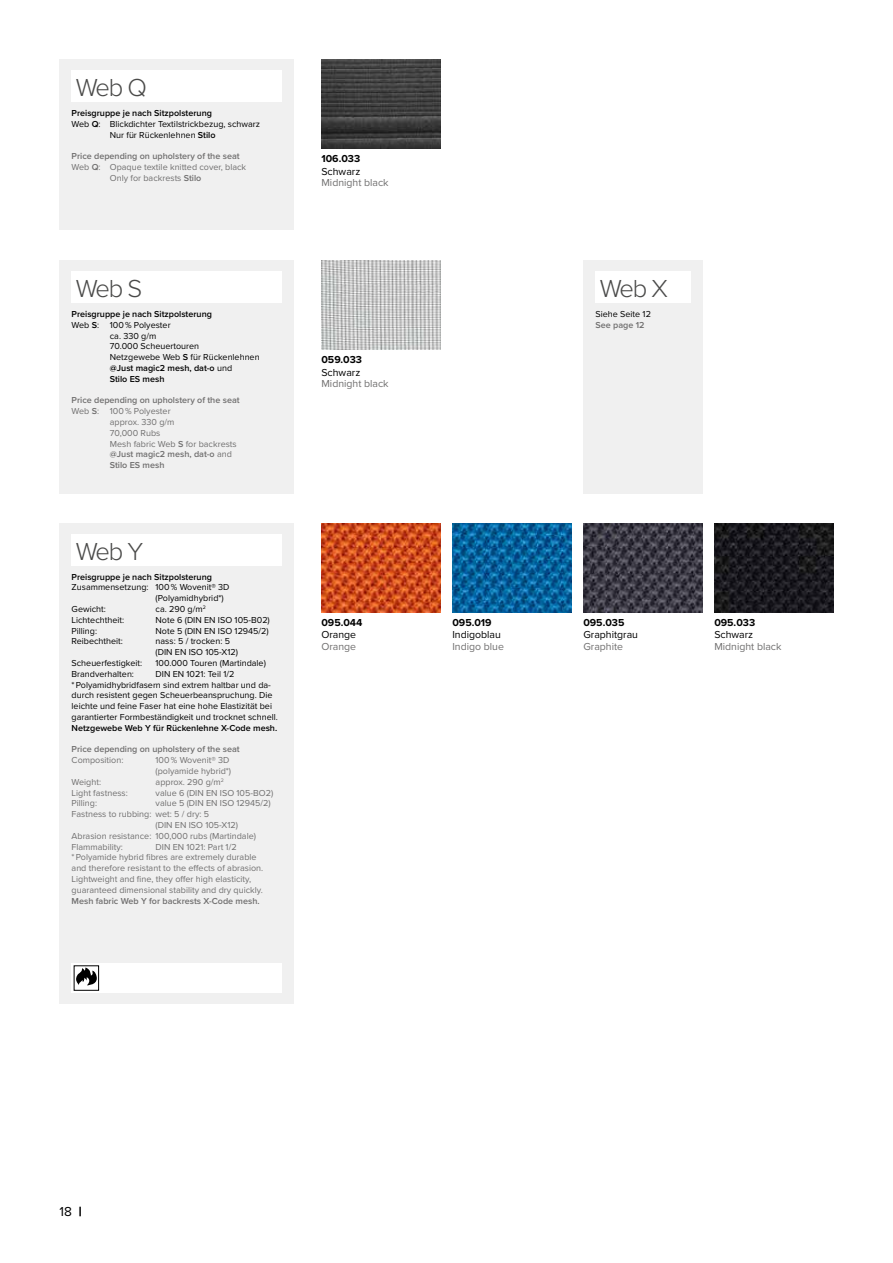
<style>
.page{position:relative;width:893px;height:1263px;background:#fff}
.page>*{position:absolute;margin:0;border:0;box-sizing:border-box;transform-origin:0 0}
.t1{font:300 25.5px "Proxima Nova";letter-spacing:-.07em;color:#4a4a49}
.t2{font:13.5px "Proxima Nova";color:#000}
.t3{font:10.5px "Proxima Nova";color:#706f6f}
.t4{font:10.5px "Proxima Nova";color:#000}
.t5{font:700 10.5px "Proxima Nova";color:#000}
.t6{font:9px/10.8px "Proxima Nova";color:#000}
.t7{font:9px/10.8px "Proxima Nova";color:#706f6f}
.t8{font:600 9px "Proxima Nova";color:#706f6f}
.t9{font:600 9px "Proxima Nova";color:#000}
.s1{font-weight:600}
.s2{font-weight:400}
.s3{font-weight:900}
</style>
<div class="page">
<img style="left:321px;top:523px;width:120px;height:89px">
<img style="left:452px;top:523px;width:119px;height:89px">
<img style="left:583px;top:523px;width:119px;height:89px">
<img style="left:714px;top:523px;width:119px;height:89px">
<img style="left:321px;top:60px;width:120px;height:89px">
<img style="left:321px;top:260px;width:120px;height:90px">
<div style="left:60px;top:523px;width:234px;height:480px;background:#f0f0f0"></div>
<div style="left:72px;top:963px;width:210px;height:30px;background:#fff"></div>
<svg style="left:76px;top:967px;width:21px;height:18px"></svg>
<div style="left:72px;top:534px;width:210px;height:32px;background:#fff"></div>
<div style="left:60px;top:60px;width:234px;height:170px;background:#f0f0f0"></div>
<div style="left:72px;top:70px;width:210px;height:32px;background:#fff"></div>
<div style="left:583px;top:260px;width:119px;height:234px;background:#f0f0f0"></div>
<div style="left:595px;top:271px;width:96px;height:32px;background:#fff"></div>
<div style="left:60px;top:260px;width:234px;height:234px;background:#f0f0f0"></div>
<div style="left:72px;top:271px;width:210px;height:32px;background:#fff"></div>
<h1 class="t1" style="left:76px;top:69px;width:73px">Web Q</h1>
<p class="t9" style="left:72px;top:106px;width:142px">Preisgruppe je nach Sitzpolsterung</p>
<p class="t6" style="left:72px;top:118px;width:190px">Web <span class="s1">Q</span>: Blickdichter Textilstrickbezug, schwarz</p>
<p class="t6" style="left:110px;top:129px;width:107px">Nur für Rückenlehnen <span class="s1">Stilo</span></p>
<p class="t8" style="left:72px;top:150px;width:170px">Price depending on upholstery of the seat</p>
<p class="t7" style="left:72px;top:161px;width:176px">Web <span class="s1">Q</span>: Opaque textile knitted cover, black</p>
<p class="t7" style="left:110px;top:172px;width:93px">Only for backrests <span class="s1">Stilo</span></p>
<h1 class="t1" style="left:76px;top:270px;width:68px">Web S</h1>
<p class="t9" style="left:72px;top:307px;width:142px">Preisgruppe je nach Sitzpolsterung</p>
<p class="t6" style="left:72px;top:319px;width:101px">Web <span class="s1">S</span>: 100 % Polyester</p>
<p class="t6" style="left:110px;top:330px;width:48px">ca. 330 g/m</p>
<p class="t6" style="left:110px;top:341px;width:91px">70.000 Scheuertouren</p>
<p class="t6" style="left:110px;top:351px;width:151px">Netzgewebe Web <span class="s1">S</span> für Rückenlehnen</p>
<p class="t9" style="left:110px;top:361px;width:124px">@Just magic2 mesh, dat-o <span class="s2">und</span></p>
<p class="t9" style="left:110px;top:372px;width:56px">Stilo ES mesh</p>
<p class="t8" style="left:72px;top:394px;width:170px">Price depending on upholstery of the seat</p>
<p class="t7" style="left:72px;top:405px;width:101px">Web <span class="s1">S</span>: 100 % Polyester</p>
<p class="t7" style="left:110px;top:416px;width:66px">approx. 330 g/m</p>
<p class="t7" style="left:110px;top:427px;width:52px">70,000 Rubs</p>
<p class="t7" style="left:110px;top:438px;width:128px">Mesh fabric Web <span class="s1">S</span> for backrests</p>
<p class="t8" style="left:110px;top:448px;width:124px">@Just magic2 mesh, dat-o <span class="s2">and</span></p>
<p class="t8" style="left:110px;top:458px;width:56px">Stilo ES mesh</p>
<h1 class="t1" style="left:76px;top:532px;width:69px">Web Y</h1>
<p class="t9" style="left:72px;top:570px;width:142px">Preisgruppe je nach Sitzpolsterung</p>
<p class="t6" style="left:72px;top:582px;width:160px">Zusammensetzung: 100 % Wovenit® 3D</p>
<p class="t6" style="left:156px;top:592px;width:70px">(Polyamidhybrid*)</p>
<p class="t6" style="left:72px;top:603px;width:36px">Gewicht:</p>
<p class="t6" style="left:156px;top:603px;width:52px">ca. 290 g/m<sup>2</sup></p>
<p class="t6" style="left:72px;top:614px;width:54px">Lichtechtheit:</p>
<p class="t6" style="left:156px;top:614px;width:116px">Note 6 (DIN EN ISO 105-B02)</p>
<p class="t6" style="left:72px;top:625px;width:27px">Pilling:</p>
<p class="t6" style="left:156px;top:625px;width:115px">Note 5 (DIN EN ISO 12945/2)</p>
<p class="t6" style="left:72px;top:636px;width:53px">Reibechtheit:</p>
<p class="t6" style="left:156px;top:636px;width:84px">nass: 5 / trocken: 5 (DIN EN ISO 105-X12)</p>
<p class="t6" style="left:72px;top:657px;width:72px">Scheuerfestigkeit:</p>
<p class="t6" style="left:156px;top:657px;width:112px">100.000 Touren (Martindale)</p>
<p class="t6" style="left:72px;top:668px;width:64px">Brandverhalten:</p>
<p class="t6" style="left:72px;top:668px;width:208px;text-indent:84px">DIN EN 1021: Teil 1/2<br>* Polyamidhybridfasern sind extrem haltbar und da&shy;durch resistent gegen Scheuerbeanspruchung. Die leichte und feine Faser hat eine hohe Elastizität bei garantierter Formbeständigkeit und trocknet schnell.</p>
<p class="t9" style="left:72px;top:721px;width:207px">Netzgewebe Web Y für Rückenlehne X-Code mesh.</p>
<p class="t8" style="left:72px;top:743px;width:170px">Price depending on upholstery of the seat</p>
<p class="t7" style="left:72px;top:754px;width:53px">Composition:</p>
<p class="t7" style="left:156px;top:754px;width:77px">100 % Wovenit® 3D (polyamide hybrid*)</p>
<p class="t7" style="left:72px;top:776px;width:31px">Weight:</p>
<p class="t7" style="left:156px;top:776px;width:70px">approx. 290 g/m<sup>2</sup></p>
<p class="t7" style="left:72px;top:787px;width:58px">Light fastness:</p>
<p class="t7" style="left:156px;top:787px;width:119px">value 6 (DIN EN ISO 105-BO2)</p>
<p class="t7" style="left:72px;top:798px;width:27px">Pilling:</p>
<p class="t7" style="left:156px;top:798px;width:117px">value 5 (DIN EN ISO 12945/2)</p>
<p class="t7" style="left:72px;top:808px;width:139px">Fastness to rubbing: wet: 5 / dry: 5</p>
<p class="t7" style="left:156px;top:819px;width:84px">(DIN EN ISO 105-X12)</p>
<p class="t7" style="left:72px;top:830px;width:186px">Abrasion resistance: 100,000 rubs (Martindale)</p>
<p class="t7" style="left:72px;top:841px;width:53px">Flammability:</p>
<p class="t7" style="left:72px;top:841px;width:193px;text-indent:84px">DIN EN 1021: Part 1/2<br>* Polyamide hybrid fibres are extremely durable and therefore resistant to the effects of abrasion.<br>Lightweight and fine, they offer high elasticity, guaranteed dimensional stability and dry quickly.</p>
<p class="t8" style="left:72px;top:894px;width:190px">Mesh fabric Web Y for backrests X-Code mesh.</p>
<p class="t5" style="left:321px;top:151px;width:40px">106.033</p>
<p class="t4" style="left:321px;top:163px;width:40px">Schwarz</p>
<p class="t3" style="left:321px;top:175px;width:69px">Midnight black</p>
<p class="t5" style="left:321px;top:352px;width:42px">059.033</p>
<p class="t4" style="left:321px;top:364px;width:40px">Schwarz</p>
<p class="t3" style="left:321px;top:376px;width:69px">Midnight black</p>
<p class="t5" style="left:321px;top:614px;width:43px">095.044</p>
<p class="t4" style="left:321px;top:627px;width:36px">Orange</p>
<p class="t3" style="left:321px;top:638px;width:36px">Orange</p>
<p class="t5" style="left:452px;top:614px;width:41px">095.019</p>
<p class="t4" style="left:452px;top:627px;width:50px">Indigoblau</p>
<p class="t3" style="left:452px;top:638px;width:53px">Indigo blue</p>
<h1 class="t1" style="left:600px;top:270px;width:70px">Web X</h1>
<p class="t6" style="left:595px;top:308px;width:57px">Siehe Seite 12</p>
<p class="t8" style="left:595px;top:318px;width:51px">See page 12</p>
<p class="t5" style="left:583px;top:614px;width:43px">095.035</p>
<p class="t4" style="left:583px;top:627px;width:56px">Graphitgrau</p>
<p class="t3" style="left:583px;top:638px;width:41px">Graphite</p>
<p class="t5" style="left:714px;top:614px;width:42px">095.033</p>
<p class="t4" style="left:714px;top:627px;width:40px">Schwarz</p>
<p class="t3" style="left:714px;top:638px;width:69px">Midnight black</p>
<h2 class="t2" style="left:60px;top:1201px;width:24px">18 <span class="s3">|</span></h2>
</div>
